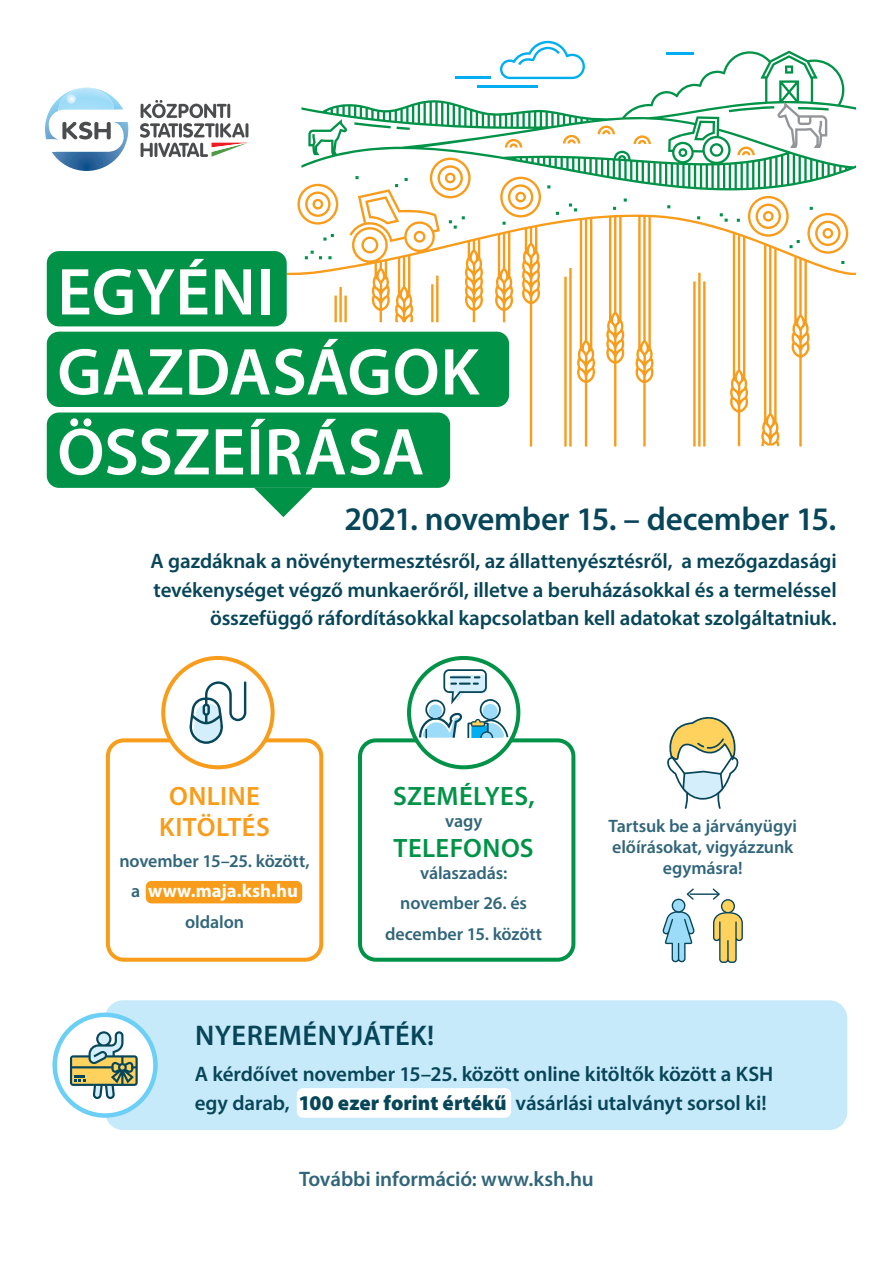
<style>
.page{position:relative;width:893px;height:1263px;background:#fff}
.page>*{position:absolute;margin:0;border:0;box-sizing:border-box;transform-origin:0 0}
.t1{font:600 66.9px/79.9px "Myriad Pro";letter-spacing:.005em;color:#fff}
.t2{font:600 33px "Myriad Pro";letter-spacing:-.01em;color:#074559}
.t3{font:600 28.5px "Myriad Pro";letter-spacing:.015em;color:#074559}
.t4{font:600 26.7px "Myriad Pro";letter-spacing:.015em;color:#009348}
.t5{font:600 26.7px/30.6px "Myriad Pro";letter-spacing:.015em;color:#f89c1c;text-align:center}
.t6{font:600 21px/28.5px "Myriad Pro";letter-spacing:-.005em;color:#074559}
.t7{font:600 21px "Myriad Pro";letter-spacing:-.005em;color:#31657a}
.t8{font:700 18.6px "Myriad Pro";color:#fff}
.t9{font:600 18px/30.6px "Myriad Pro";letter-spacing:-.005em;color:#31657a;text-align:center}
.s1{font-weight:600;font-size:18px;color:#31657a}
.s2{font-weight:900}
</style>
<div class="page">
<div style="left:358px;top:738px;width:217px;height:224px;border:4px solid #009348;border-radius:16px"></div>
<div style="left:105px;top:1000px;width:742px;height:130px;background:#c6eafa;border-radius:18px"></div>
<svg style="left:45px;top:88px;width:83px;height:83px"></svg>
<svg style="left:140px;top:100px;width:108px;height:57px"></svg>
<svg style="left:529px;top:41px;width:37px;height:10px"></svg>
<svg style="left:287px;top:190px;width:569px;height:256px"></svg>
<svg style="left:301px;top:51px;width:555px;height:139px"></svg>
<svg style="left:729px;top:102px;width:100px;height:53px"></svg>
<div style="left:106px;top:738px;width:217px;height:224px;border:4px solid #f89c1c;border-radius:16px"></div>
<div style="left:163px;top:658px;width:110px;height:109px;background:#fff;border-radius:50%"></div>
<div style="left:161px;top:656px;width:114px;height:113px;border:4px solid #f89c1c;border-radius:50%"></div>
<svg style="left:55px;top:1015px;width:100px;height:100px;fill:#fff"></svg>
<div style="left:53px;top:1012px;width:105px;height:106px;border:4px solid #6bcff6;border-radius:50%"></div>
<div style="left:409px;top:658px;width:109px;height:109px;background:#fff;border-radius:50%"></div>
<div style="left:407px;top:656px;width:113px;height:113px;border:4px solid #009348;border-radius:50%"></div>
<div style="left:146px;top:881px;width:156px;height:22px;background:#f89c1c;border-radius:6px"></div>
<svg style="left:419px;top:669px;width:89px;height:69px"></svg>
<svg style="left:667px;top:717px;width:71px;height:92px"></svg>
<hr style="left:689px;top:893px;width:30px;height:2px;background:#074559">
<svg style="left:713px;top:888px;width:30px;height:75px"></svg>
<svg style="left:662px;top:888px;width:33px;height:74px"></svg>
<div style="left:47px;top:412px;width:403px;height:76px;background:#009348;border-radius:12px"></div>
<div style="left:47px;top:251px;width:240px;height:75px;background:#009348;border-radius:12px"></div>
<div style="left:47px;top:332px;width:462px;height:75px;background:#009348;border-radius:12px"></div>
<svg style="left:254px;top:488px;width:59px;height:29px"></svg>
<svg style="left:189px;top:681px;width:57px;height:63px"></svg>
<svg style="left:70px;top:1031px;width:68px;height:68px"></svg>
<div style="left:297px;top:1088px;width:214px;height:30px;background:#fff;border-radius:6px"></div>
<h1 class="t1" style="left:57px;top:250px;width:424px">EGYÉNI<br>GAZDASÁGOK</h1>
<h1 class="t1" style="left:57px;top:410px;width:369px">ÖSSZEÍRÁSA</h1>
<h2 class="t2" style="left:345px;top:497px;width:493px">2021. november 15. – december 15.</h2>
<p class="t6" style="left:151px;top:546px;width:688px;text-align:right">A gazdáknak a növénytermesztésről, az állattenyésztésről, a mezőgazdasági tevékenységet végző munkaerőről, illetve a beruházásokkal és a termeléssel összefüggő ráfordításokkal kapcsolatban kell adatokat szolgáltatniuk.</p>
<p class="t5" style="left:159px;top:780px;width:112px">ONLINE<br>KITÖLTÉS</p>
<p class="t9" style="left:119px;top:845px;width:192px">november 15–25. között,</p>
<p class="t8" style="left:131px;top:879px;width:168px"><span class="s1">a</span> www.maja.ksh.hu</p>
<p class="t9" style="left:185px;top:906px;width:60px">oldalon</p>
<p class="t4" style="left:393px;top:779px;width:143px">SZEMÉLYES,</p>
<p class="t9" style="left:445px;top:805px;width:39px">vagy</p>
<p class="t4" style="left:394px;top:831px;width:142px">TELEFONOS</p>
<p class="t9" style="left:385px;top:857px;width:159px">válaszadás: november 26. és december 15. között</p>
<p class="t9" style="left:608px;top:815px;width:190px;line-height:21px">Tartsuk be a járványügyi előírásokat, vigyázzunk egymásra!</p>
<h3 class="t3" style="left:195px;top:1017px;width:241px">NYEREMÉNYJÁTÉK!</h3>
<p class="t6" style="left:195px;top:1059px;width:580px">A kérdőívet november 15–25. között online kitöltők között a KSH egy darab, <span class="s2">100 ezer forint értékű</span> vásárlási utalványt sorsol ki!</p>
<p class="t7" style="left:299px;top:1165px;width:296px">További információ: www.ksh.hu</p>
</div>
